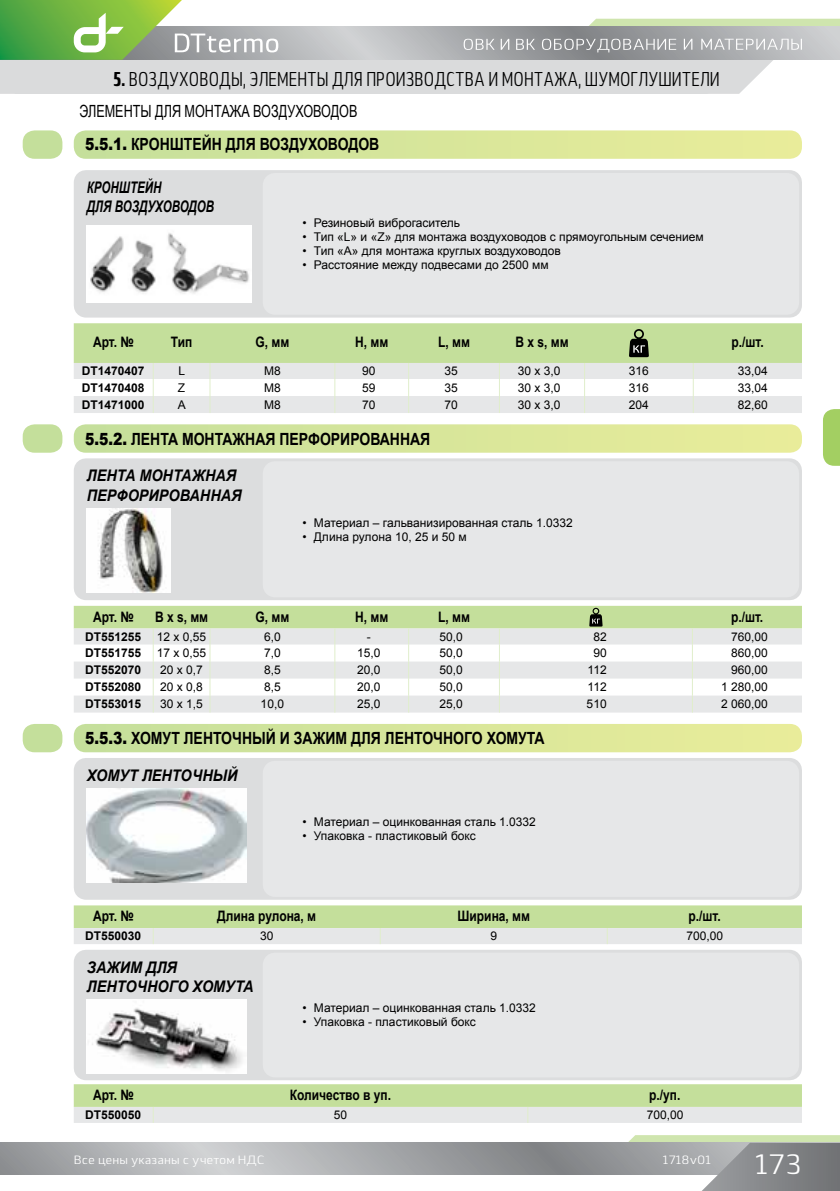
<style>
.page{position:relative;width:840px;height:1191px;background:#fff}
.page>*{position:absolute;margin:0;border:0;box-sizing:border-box;transform-origin:0 0}
.t1{font:28px "Lytiga Pro";color:#fff}
.t2{font:20px "Lytiga Pro Condensed";color:#000;scale:.8 1}
.t3{font:700 16.8px "Arial";color:#000;scale:.83 1}
.t4{font:16.8px/33.6px "Arial";color:#000;scale:.75 1}
.t5{font:italic 700 16px/19.2px "Arial";color:#000;scale:.9 1}
.t6{font:italic 700 16px/19.2px "Arial";color:#000;scale:.72 1}
.t7{font:700 14.4px "Arial";color:#000;scale:.83 1}
.t8{font:12px "Arial";color:#000}
.t9{font:700 12px "Arial";color:#000}
.t10{font:12px "Lytiga Pro";color:#fff}
.s1{font-weight:900}
.s2{font-weight:700}
</style>
<div class="page">
<svg style="left:0;top:1142px;width:600px;height:32px;background:#a7a9ab"></svg>
<svg style="left:600px;top:1135px;width:239px;height:56px;background:#a7aba7"></svg>
<div style="left:74px;top:130px;width:727px;height:29px;background:linear-gradient(to right,#c5df9b,#eaed9a);border-radius:12px"></div>
<div style="left:23px;top:130px;width:39px;height:29px;background:#c4df9b;border-radius:12px"></div>
<svg style="left:0;top:0;width:839px;height:94px"></svg>
<svg style="left:823px;top:409px;width:16px;height:57px"></svg>
<svg style="left:74px;top:724px;width:727px;height:28px;background:#d7e69a"></svg>
<div style="left:23px;top:724px;width:39px;height:28px;background:#c4df9b;border-radius:12px"></div>
<svg style="left:74px;top:424px;width:727px;height:29px;background:#d8e69d"></svg>
<div style="left:23px;top:424px;width:39px;height:29px;background:#c4df9b;border-radius:12px"></div>
<div style="left:74px;top:170px;width:727px;height:147px;background:#dcddde"></div>
<div style="left:262px;top:173px;width:536px;height:142px;background:#e6e7e8"></div>
<svg style="left:74px;top:323px;width:727px;height:90px"></svg>
<img style="left:87px;top:226px;width:164px;height:76px">
<svg style="left:74px;top:606px;width:727px;height:106px"></svg>
<svg style="left:74px;top:905px;width:727px;height:39px;background:#d2e2bb"></svg>
<div style="left:74px;top:949px;width:727px;height:131px;background:#dcddde"></div>
<div style="left:262px;top:952px;width:536px;height:125px;background:#e6e7e8"></div>
<img style="left:87px;top:1000px;width:159px;height:73px">
<svg style="left:74px;top:1084px;width:727px;height:39px;background:#d2e2bb"></svg>
<div style="left:74px;top:458px;width:727px;height:142px;background:#dcddde"></div>
<div style="left:262px;top:461px;width:536px;height:136px;background:#e6e7e8"></div>
<img style="left:87px;top:508px;width:84px;height:84px">
<div style="left:74px;top:758px;width:727px;height:141px;background:#dcddde"></div>
<div style="left:262px;top:761px;width:536px;height:136px;background:#e6e7e8"></div>
<img style="left:87px;top:789px;width:159px;height:93px">
<h2 class="t2" style="left:113px;top:66px;width:759px"><span class="s1">5.</span> ВОЗДУХОВОДЫ, ЭЛЕМЕНТЫ ДЛЯ ПРОИЗВОДСТВА И МОНТАЖА, ШУМОГЛУШИТЕЛИ</h2>
<h3 class="t4" style="left:85px;top:94px;width:393px;text-indent:-6px">ЭЛЕМЕНТЫ ДЛЯ МОНТАЖА ВОЗДУХОВОДОВ<br><span class="s1">5.5.1.</span> <span class="s2">КРОНШТЕЙН ДЛЯ ВОЗДУХОВОДОВ</span></h3>
<h3 class="t6" style="left:87px;top:178px;width:178px">КРОНШТЕЙН<br>ДЛЯ ВОЗДУХОВОДОВ</h3>
<p class="t8" style="left:302px;top:216px;width:159px">• Резиновый виброгаситель</p>
<p class="t8" style="left:302px;top:230px;width:402px">• Тип «L» и «Z» для монтажа воздуховодов с прямоугольным сечением</p>
<p class="t8" style="left:302px;top:244px;width:259px">• Тип «А» для монтажа круглых воздуховодов</p>
<p class="t8" style="left:302px;top:258px;width:247px">• Расстояние между подвесами до 2500 мм</p>
<p class="t7" style="left:93px;top:334px;width:51px">Арт. №</p>
<p class="t7" style="left:171px;top:334px;width:27px">Тип</p>
<p class="t7" style="left:255px;top:334px;width:42px">G, мм</p>
<p class="t7" style="left:355px;top:334px;width:41px">H, мм</p>
<p class="t7" style="left:438px;top:334px;width:40px">L, мм</p>
<p class="t7" style="left:515px;top:334px;width:65px">B x s, мм</p>
<p class="t7" style="left:731px;top:334px;width:40px">р./шт.</p>
<p class="t9" style="left:82px;top:364px;width:64px">DT1470407</p>
<p class="t8" style="left:178px;top:364px;width:8px">L</p>
<p class="t8" style="left:264px;top:364px;width:18px">М8</p>
<p class="t8" style="left:362px;top:364px;width:15px">90</p>
<p class="t8" style="left:444px;top:364px;width:15px">35</p>
<p class="t8" style="left:517px;top:364px;width:44px">30 x 3,0</p>
<p class="t8" style="left:628px;top:364px;width:22px">316</p>
<p class="t8" style="left:737px;top:364px;width:32px">33,04</p>
<p class="t9" style="left:82px;top:381px;width:64px">DT1470408</p>
<p class="t8" style="left:178px;top:381px;width:9px">Z</p>
<p class="t8" style="left:264px;top:381px;width:18px">М8</p>
<p class="t8" style="left:362px;top:381px;width:15px">59</p>
<p class="t8" style="left:444px;top:381px;width:15px">35</p>
<p class="t8" style="left:517px;top:381px;width:44px">30 x 3,0</p>
<p class="t8" style="left:628px;top:381px;width:22px">316</p>
<p class="t8" style="left:737px;top:381px;width:32px">33,04</p>
<p class="t9" style="left:82px;top:398px;width:64px">DT1471000</p>
<p class="t8" style="left:178px;top:398px;width:10px">A</p>
<p class="t8" style="left:264px;top:398px;width:18px">М8</p>
<p class="t8" style="left:362px;top:398px;width:15px">70</p>
<p class="t8" style="left:444px;top:398px;width:15px">70</p>
<p class="t8" style="left:517px;top:398px;width:44px">30 x 3,0</p>
<p class="t8" style="left:628px;top:398px;width:22px">204</p>
<p class="t8" style="left:737px;top:398px;width:32px">82,60</p>
<h3 class="t3" style="left:85px;top:429px;width:417px"><span class="s1">5.5.2.</span> ЛЕНТА МОНТАЖНАЯ ПЕРФОРИРОВАННАЯ</h3>
<h3 class="t5" style="left:87px;top:466px;width:173px">ЛЕНТА МОНТАЖНАЯ<br>ПЕРФОРИРОВАННАЯ</h3>
<p class="t8" style="left:302px;top:516px;width:272px">• Материал – гальванизированная сталь 1.0332</p>
<p class="t8" style="left:302px;top:530px;width:166px">• Длина рулона 10, 25 и 50 м</p>
<p class="t7" style="left:93px;top:608px;width:51px">Арт. №</p>
<p class="t7" style="left:155px;top:608px;width:65px">B x s, мм</p>
<p class="t7" style="left:255px;top:608px;width:42px">G, мм</p>
<p class="t7" style="left:355px;top:608px;width:41px">H, мм</p>
<p class="t7" style="left:438px;top:608px;width:40px">L, мм</p>
<p class="t7" style="left:730px;top:608px;width:40px">р./шт.</p>
<p class="t9" style="left:85px;top:630px;width:58px">DT551255</p>
<p class="t8" style="left:157px;top:630px;width:51px">12 х 0,55</p>
<p class="t8" style="left:264px;top:630px;width:18px">6,0</p>
<p class="t8" style="left:367px;top:630px;width:5px">-</p>
<p class="t8" style="left:439px;top:630px;width:25px">50,0</p>
<p class="t8" style="left:593px;top:630px;width:15px">82</p>
<p class="t8" style="left:730px;top:630px;width:38px">760,00</p>
<p class="t9" style="left:85px;top:646px;width:58px">DT551755</p>
<p class="t8" style="left:157px;top:646px;width:51px">17 х 0,55</p>
<p class="t8" style="left:264px;top:646px;width:18px">7,0</p>
<p class="t8" style="left:357px;top:646px;width:25px">15,0</p>
<p class="t8" style="left:439px;top:646px;width:25px">50,0</p>
<p class="t8" style="left:593px;top:646px;width:15px">90</p>
<p class="t8" style="left:730px;top:646px;width:38px">860,00</p>
<p class="t9" style="left:85px;top:663px;width:58px">DT552070</p>
<p class="t8" style="left:160px;top:663px;width:44px">20 х 0,7</p>
<p class="t8" style="left:264px;top:663px;width:18px">8,5</p>
<p class="t8" style="left:357px;top:663px;width:25px">20,0</p>
<p class="t8" style="left:439px;top:663px;width:25px">50,0</p>
<p class="t8" style="left:587px;top:663px;width:21px">112</p>
<p class="t8" style="left:730px;top:663px;width:38px">960,00</p>
<p class="t9" style="left:85px;top:680px;width:58px">DT552080</p>
<p class="t8" style="left:160px;top:680px;width:44px">20 х 0,8</p>
<p class="t8" style="left:264px;top:680px;width:18px">8,5</p>
<p class="t8" style="left:357px;top:680px;width:25px">20,0</p>
<p class="t8" style="left:439px;top:680px;width:25px">50,0</p>
<p class="t8" style="left:587px;top:680px;width:21px">112</p>
<p class="t8" style="left:720px;top:680px;width:48px">1 280,00</p>
<p class="t9" style="left:85px;top:697px;width:58px">DT553015</p>
<p class="t8" style="left:160px;top:697px;width:44px">30 х 1,5</p>
<p class="t8" style="left:260px;top:697px;width:25px">10,0</p>
<p class="t8" style="left:357px;top:697px;width:25px">25,0</p>
<p class="t8" style="left:439px;top:697px;width:25px">25,0</p>
<p class="t8" style="left:586px;top:697px;width:22px">510</p>
<p class="t8" style="left:720px;top:697px;width:48px">2 060,00</p>
<h3 class="t3" style="left:85px;top:729px;width:555px"><span class="s1">5.5.3.</span> ХОМУТ ЛЕНТОЧНЫЙ И ЗАЖИМ ДЛЯ ЛЕНТОЧНОГО ХОМУТА</h3>
<h3 class="t5" style="left:87px;top:766px;width:169px">ХОМУТ ЛЕНТОЧНЫЙ</h3>
<p class="t8" style="left:302px;top:815px;width:235px">• Материал – оцинкованная сталь 1.0332</p>
<p class="t8" style="left:302px;top:829px;width:175px">• Упаковка - пластиковый бокс</p>
<p class="t7" style="left:93px;top:908px;width:51px">Арт. №</p>
<p class="t7" style="left:217px;top:908px;width:120px">Длина рулона, м</p>
<p class="t7" style="left:457px;top:908px;width:89px">Ширина, мм</p>
<p class="t7" style="left:688px;top:908px;width:40px">р./шт.</p>
<p class="t9" style="left:85px;top:929px;width:58px">DT550030</p>
<p class="t8" style="left:260px;top:929px;width:15px">30</p>
<p class="t8" style="left:490px;top:929px;width:8px">9</p>
<p class="t8" style="left:686px;top:929px;width:38px">700,00</p>
<h3 class="t5" style="left:87px;top:957px;width:187px">ЗАЖИМ ДЛЯ<br>ЛЕНТОЧНОГО ХОМУТА</h3>
<p class="t8" style="left:302px;top:1001px;width:235px">• Материал – оцинкованная сталь 1.0332</p>
<p class="t8" style="left:302px;top:1015px;width:175px">• Упаковка - пластиковый бокс</p>
<p class="t7" style="left:93px;top:1087px;width:51px">Арт. №</p>
<p class="t7" style="left:290px;top:1087px;width:123px">Количество в уп.</p>
<p class="t7" style="left:649px;top:1087px;width:39px">р./уп.</p>
<p class="t9" style="left:85px;top:1108px;width:58px">DT550050</p>
<p class="t8" style="left:333px;top:1108px;width:15px">50</p>
<p class="t8" style="left:646px;top:1108px;width:38px">700,00</p>
<p class="t10" style="left:74px;top:1152px;width:192px">Все цены указаны с учетом НДС</p>
<p class="t10" style="left:662px;top:1152px;width:50px">1718v01</p>
<h1 class="t1" style="left:754px;top:1147px;width:48px">173</h1>
</div>
